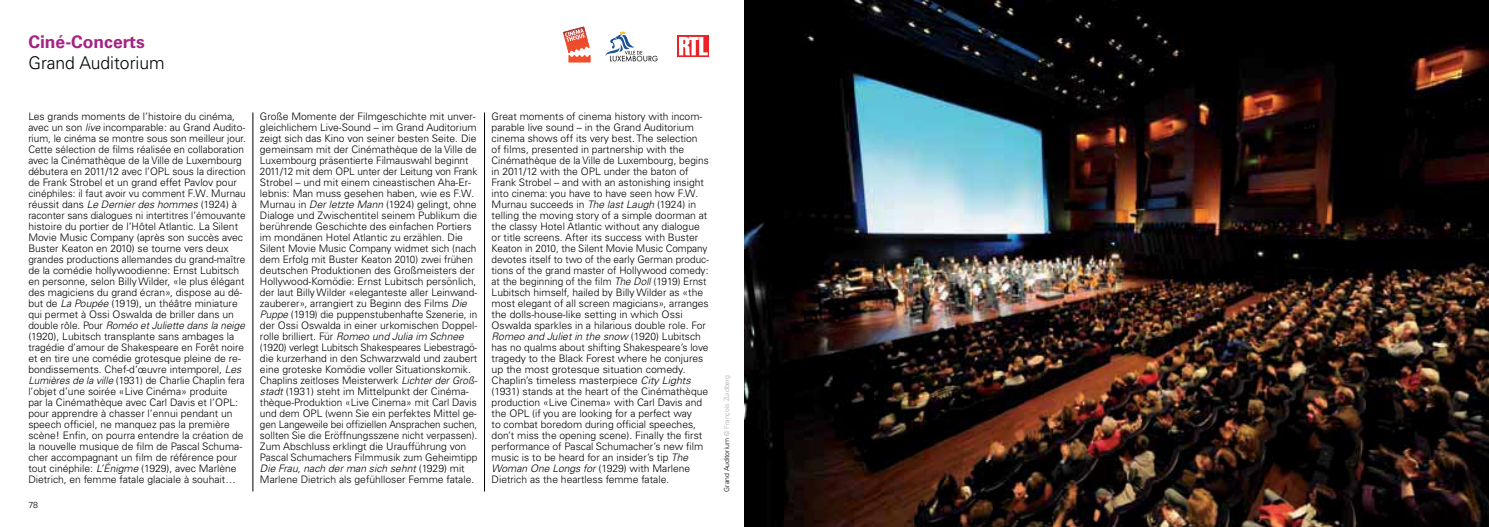
<style>
.page{position:relative;width:1489px;height:527px;background:#fff}
.page>*{position:absolute;margin:0;border:0;box-sizing:border-box;transform-origin:0 0}
.t1{font:300 17.5px "Univers LT Pro 45";color:#000}
.t2{font:700 17.5px "Univers LT Pro 65";color:#a42283}
.t3{font:300 10.25px/11px "Univers LT Pro 45";color:#000}
.t4{font:300 8.75px "Univers LT Pro 45";color:#000}
.t5{font:300 6.88px "Univers LT Pro 45";color:#a8acb1}
.s1{font-style:italic}
.s2{color:#000}
</style>
<div class="page">
<hr style="left:252px;top:112px;width:1px;height:379px;background:#000">
<hr style="left:484px;top:112px;width:1px;height:379px;background:#000">
<img style="left:563px;top:26px;width:27px;height:27px">
<img style="left:568px;top:55px;width:22px;height:7px">
<svg style="left:565px;top:29px;width:20px;height:13px"></svg>
<svg style="left:605px;top:31px;width:52px;height:31px"></svg>
<svg style="left:677px;top:35px;width:32px;height:21px"></svg>
<svg style="left:679px;top:37px;width:28px;height:18px"></svg>
<img style="left:744px;top:0;width:744px;height:526px">
<h1 class="t2" style="left:28px;top:36px;width:118px">Ciné-Concerts</h1>
<h1 class="t1" style="left:28px;top:57px;width:138px">Grand Auditorium</h1>
<p class="t3" style="left:28px;top:112px;width:219px">Les grands moments de l’histoire du cinéma, avec un son <span class="s1">live</span> incomparable: au Grand Audito&shy;rium, le cinéma se montre sous son meilleur jour.<br>Cette sélection de films réalisée en collaboration avec la Cinémathèque de la Ville de Luxembourg débutera en 2011/12 avec l’OPL sous la direction de Frank Strobel et un grand effet Pavlov pour cinéphiles: il faut avoir vu comment F.W. Murnau réussit dans <span class="s1">Le Dernier des hommes</span> (1924) à raconter sans dialogues ni intertitres l’émouvante histoire du portier de l’Hôtel Atlantic. La Silent Movie Music Company (après son succès avec Buster Keaton en 2010) se tourne vers deux grandes productions allemandes du grand-maître de la comédie hollywoodienne: Ernst Lubitsch en personne, selon Billy Wilder, «le plus élégant des magiciens du grand écran», dispose au dé&shy;but de <span class="s1">La Poupée</span> (1919), un théâtre miniature qui permet à Ossi Oswalda de briller dans un double rôle. Pour <span class="s1">Roméo et Juliette dans la neige </span>(1920), Lubitsch transplante sans ambages la tragédie d’amour de Shakespeare en Forêt noire et en tire une comédie grotesque pleine de re&shy;bondissements. Chef-d’œuvre intemporel, <span class="s1">Les Lumières de la ville</span> (1931) de Charlie Chaplin fera l’objet d’une soirée «Live Cinéma» produite<br>par la Cinémathèque avec Carl Davis et l’OPL: pour apprendre à chasser l’ennui pendant un speech officiel, ne manquez pas la première scène! Enfin, on pourra entendre la création de la nouvelle musique de film de Pascal Schuma&shy;cher accompagnant un film de référence pour tout cinéphile: <span class="s1">L’Énigme</span> (1929), avec Marlène Dietrich, en femme fatale glaciale à souhait…</p>
<p class="t3" style="left:260px;top:112px;width:219px">Große Momente der Filmgeschichte mit unver&shy;gleichlichem Live-Sound – im Grand Auditorium zeigt sich das Kino von seiner besten Seite. Die gemeinsam mit der Cinémathèque de la Ville de Luxembourg präsentierte Filmauswahl beginnt 2011/12 mit dem OPL unter der Leitung von Frank Strobel – und mit einem cineastischen Aha-Er&shy;lebnis: Man muss gesehen haben, wie es F.W.<br>Murnau in <span class="s1">Der letzte Mann</span> (1924) gelingt, ohne Dialoge und Zwischentitel seinem Publikum die berührende Geschichte des einfachen Portiers im mondänen Hotel Atlantic zu erzählen. Die Silent Movie Music Company widmet sich (nach dem Erfolg mit Buster Keaton 2010) zwei frühen deutschen Produktionen des Großmeisters der Hollywood-Komödie: Ernst Lubitsch persönlich, der laut Billy Wilder «eleganteste aller Leinwand&shy;zauberer», arrangiert zu Beginn des Films <span class="s1">Die Puppe</span> (1919) die puppenstubenhafte Szenerie, in der Ossi Oswalda in einer urkomischen Doppel&shy;rolle brilliert. Für <span class="s1">Romeo und Julia im Schnee </span>(1920) verlegt Lubitsch Shakespeares Liebestragö&shy;die kurzerhand in den Schwarzwald und zaubert eine groteske Komödie voller Situationskomik.<br>Chaplins zeitloses Meisterwerk <span class="s1">Lichter der Groß&shy;stadt</span> (1931) steht im Mittelpunkt der Cinéma&shy;thèque-Produktion «Live Cinema» mit Carl Davis und dem OPL (wenn Sie ein perfektes Mittel ge&shy;gen Langeweile bei offiziellen Ansprachen suchen, sollten Sie die Eröffnungsszene nicht verpassen).<br>Zum Abschluss erklingt die Uraufführung von Pascal Schumachers Filmmusik zum Geheimtipp <span class="s1">Die Frau, nach der man sich sehnt</span> (1929) mit Marlene Dietrich als gefühlloser Femme fatale.</p>
<p class="t3" style="left:491px;top:112px;width:219px">Great moments of cinema history with incom&shy;parable live sound – in the Grand Auditorium cinema shows off its very best. The selection of films, presented in partnership with the Cinémathèque de la Ville de Luxembourg, begins in 2011/12 with the OPL under the baton of Frank Strobel – and with an astonishing insight into cinema: you have to have seen how F.W.<br>Murnau succeeds in <span class="s1">The last Laugh</span> (1924) in telling the moving story of a simple doorman at the classy Hotel Atlantic without any dialogue or title screens. After its success with Buster Keaton in 2010, the Silent Movie Music Company devotes itself to two of the early German produc&shy;tions of the grand master of Hollywood comedy: at the beginning of the film <span class="s1">The Doll</span> (1919) Ernst Lubitsch himself, hailed by Billy Wilder as «the most elegant of all screen magicians», arranges the dolls-house-like setting in which Ossi Oswalda sparkles in a hilarious double role. For <span class="s1">Romeo and Juliet in the snow</span> (1920) Lubitsch has no qualms about shifting Shakespeare’s love tragedy to the Black Forest where he conjures up the most grotesque situation comedy.<br>Chaplin’s timeless masterpiece <span class="s1">City Lights </span>(1931) stands at the heart of the Cinémathèque production «Live Cinema» with Carl Davis and the OPL (if you are looking for a perfect way<br>to combat boredom during official speeches, don’t miss the opening scene). Finally the first performance of Pascal Schumacher’s new film music is to be heard for an insider’s tip <span class="s1">The Woman One Longs for</span> (1929) with Marlene Dietrich as the heartless femme fatale.</p>
<p class="t4" style="left:28px;top:501px;width:11px">78</p>
<p class="t5" style="left:724px;top:491px;width:118px;rotate:-90deg"><span class="s2">Grand Auditorium</span> © François Zuidberg</p>
</div>
